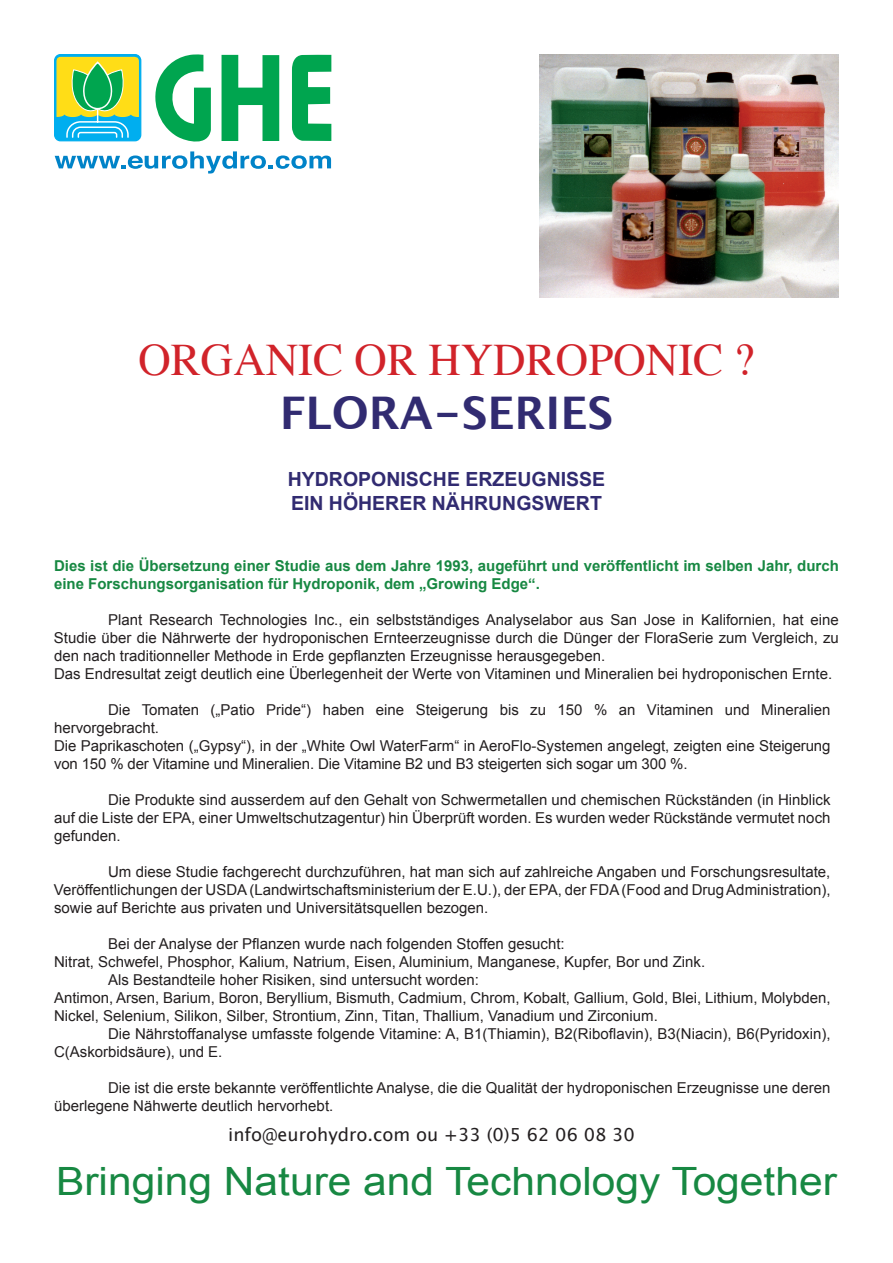
<style>
.page{position:relative;width:893px;height:1263px;background:#fff}
.page>*{position:absolute;margin:0;border:0;box-sizing:border-box;transform-origin:0 0}
.t1{font:45px "Times";color:#d1232a}
.t2{font:700 45px "Lucida Grande";color:#312b71}
.t3{font:39px "Arial";color:#178842;scale:1.09 1}
.t4{font:700 19.5px/23.4px "Arial";color:#312b71}
.t5{font:18px "Lucida Grande";color:#231f20}
.t6{font:15px/18px "Arial";color:#231f20}
.t7{font:700 15px/18px "Arial";color:#178842}
</style>
<div class="page">
<img style="left:539px;top:54px;width:300px;height:243px">
<svg style="left:55px;top:54px;width:276px;height:120px"></svg>
<h1 class="t1" style="left:138px;top:318px;width:618px">ORGANIC OR HYDROPONIC ?</h1>
<h1 class="t2" style="left:280px;top:387px;width:335px">FLORA-SERIES</h1>
<h3 class="t4" style="left:288px;top:468px;width:319px">HYDROPONISCHE ERZEUGNISSE<br>EIN HÖHERER NÄHRUNGSWERT</h3>
<p class="t7" style="left:54px;top:556px;width:786px">Dies ist die Übersetzung einer Studie aus dem Jahre 1993, augeführt und veröffentlicht im selben Jahr, durch eine Forschungsorganisation für Hydroponik, dem „Growing Edge“.</p>
<p class="t6" style="left:54px;top:610px;width:786px;text-indent:54px">Plant Research Technologies Inc., ein selbstständiges Analyselabor aus San Jose in Kalifornien, hat eine Studie über die Nährwerte der hydroponischen Ernteerzeugnisse durch die Dünger der FloraSerie zum Vergleich, zu den nach traditionneller Methode in Erde gepflanzten Erzeugnisse herausgegeben.<br>Das Endresultat zeigt deutlich eine Überlegenheit der Werte von Vitaminen und Mineralien bei hydroponischen Ernte.</p>
<p class="t6" style="left:54px;top:700px;width:778px;text-indent:54px">Die Tomaten („Patio Pride“) haben eine Steigerung bis zu 150 % an Vitaminen und Mineralien hervorgebracht.<br>Die Paprikaschoten („Gypsy“), in der „White Owl WaterFarm“ in AeroFlo-Systemen angelegt, zeigten eine Steigerung von 150 % der Vitamine und Mineralien. Die Vitamine B2 und B3 steigerten sich sogar um 300 %.</p>
<p class="t6" style="left:54px;top:790px;width:778px;text-align:justify;text-indent:54px">Die Produkte sind ausserdem auf den Gehalt von Schwermetallen und chemischen Rückständen (in Hinblick auf die Liste der EPA, einer Umweltschutzagentur) hin Überprüft worden. Es wurden weder Rückstände vermutet noch gefunden.</p>
<p class="t6" style="left:54px;top:862px;width:778px;text-align:justify;text-indent:54px">Um diese Studie fachgerecht durchzuführen, hat man sich auf zahlreiche Angaben und Forschungsresultate, Veröffentlichungen der USDA(Landwirtschaftsministerium der E.U.), der EPA, der FDA(Food and DrugAdministration), sowie auf Berichte aus privaten und Universitätsquellen bezogen.</p>
<p class="t6" style="left:108px;top:934px;width:458px">Bei der Analyse der Pflanzen wurde nach folgenden Stoffen gesucht:</p>
<p class="t6" style="left:54px;top:952px;width:653px">Nitrat, Schwefel, Phosphor, Kalium, Natrium, Eisen, Aluminium, Manganese, Kupfer, Bor und Zink.</p>
<p class="t6" style="left:108px;top:970px;width:372px">Als Bestandteile hoher Risiken, sind untersucht worden:</p>
<p class="t6" style="left:54px;top:988px;width:778px">Antimon, Arsen, Barium, Boron, Beryllium, Bismuth, Cadmium, Chrom, Kobalt, Gallium, Gold, Blei, Lithium, Molybden,</p>
<p class="t6" style="left:54px;top:1006px;width:605px">Nickel, Selenium, Silikon, Silber, Strontium, Zinn, Titan, Thallium, Vanadium und Zirconium.</p>
<p class="t6" style="left:108px;top:1024px;width:724px">Die Nährstoffanalyse umfasste folgende Vitamine: A, B1(Thiamin), B2(Riboflavin), B3(Niacin), B6(Pyridoxin),</p>
<p class="t6" style="left:54px;top:1042px;width:170px">C(Askorbidsäure), und E.</p>
<p class="t6" style="left:54px;top:1078px;width:778px;text-indent:54px">Die ist die erste bekannte veröffentlichte Analyse, die die Qualität der hydroponischen Erzeugnisse une deren überlegene Nähwerte deutlich hervorhebt.</p>
<p class="t5" style="left:228px;top:1124px;width:408px">info@eurohydro.com ou +33 (0)5 62 06 08 30</p>
<h2 class="t3" style="left:56px;top:1160px;width:718px">Bringing Nature and Technology Together</h2>
</div>
